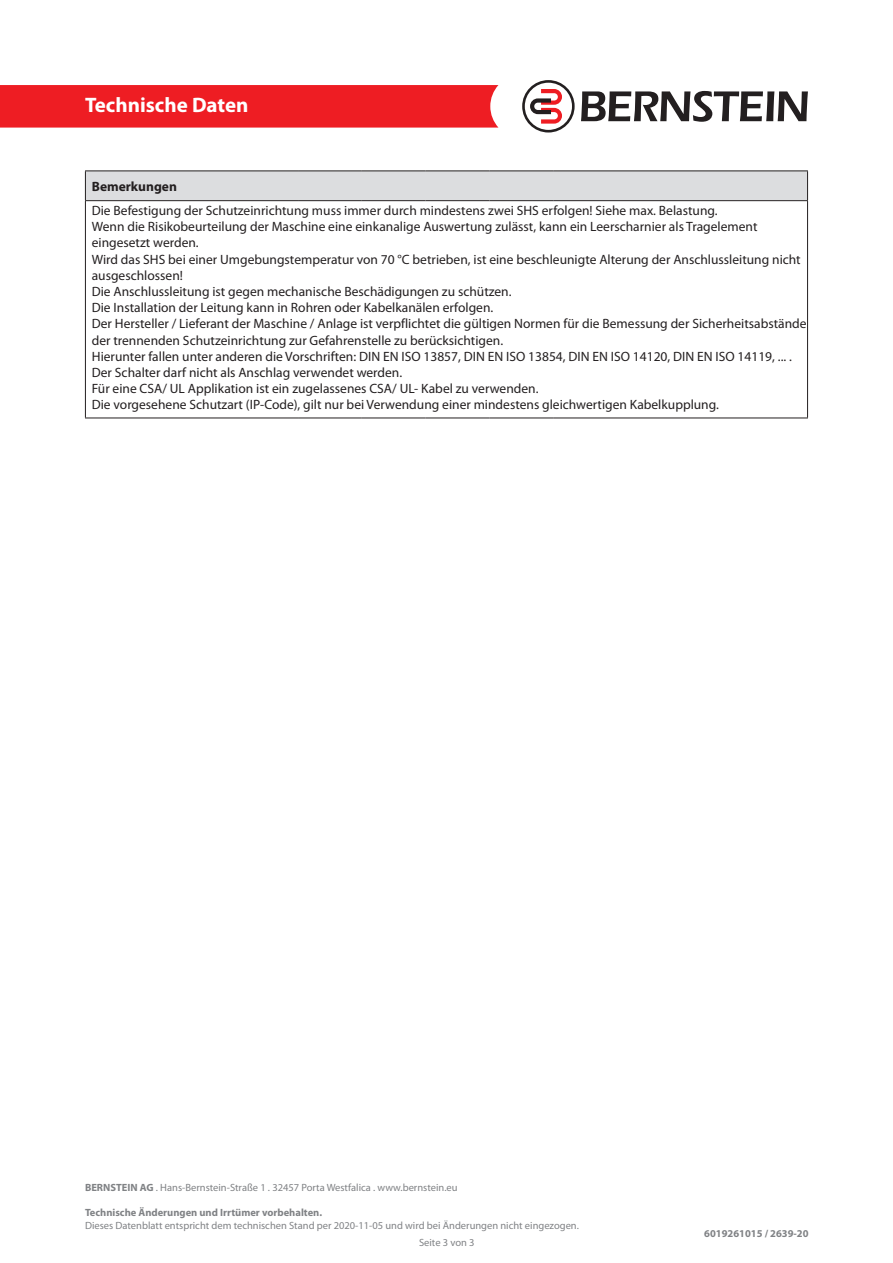
<style>
.page{position:relative;width:893px;height:1263px;background:#fff}
.page>*{position:absolute;margin:0;border:0;box-sizing:border-box;transform-origin:0 0}
.t1{font:700 21px "Myriad Pro";color:#fff}
.t2{font:13.5px/16.2px "Myriad Pro";color:#231f20}
.t3{font:700 13.5px "Myriad Pro";color:#231f20}
.t4{font:10.5px "Myriad Pro";color:#808285}
.t5{font:700 10.5px "Myriad Pro";color:#808285}
.s1{font-weight:700}
</style>
<div class="page">
<div style="left:0;top:85px;width:498px;height:43px;background:#ee1d23"></div>
<svg style="left:581px;top:91px;width:227px;height:31px"></svg>
<svg style="left:522px;top:80px;width:53px;height:53px"></svg>
<div style="left:85px;top:172px;width:723px;height:28px;background:#dcdddf"></div>
<hr style="left:85px;top:201px;width:1px;height:217px;background:#231f20">
<hr style="left:807px;top:201px;width:1px;height:217px;background:#231f20">
<hr style="left:85px;top:171px;width:213px;height:1px;background:#231f20">
<hr style="left:298px;top:171px;width:64px;height:1px;background:#231f20">
<hr style="left:362px;top:171px;width:64px;height:1px;background:#231f20">
<hr style="left:426px;top:171px;width:63px;height:1px;background:#231f20">
<hr style="left:489px;top:171px;width:64px;height:1px;background:#231f20">
<hr style="left:553px;top:171px;width:255px;height:1px;background:#231f20">
<hr style="left:85px;top:200px;width:213px;height:1px;background:#231f20">
<hr style="left:298px;top:200px;width:64px;height:1px;background:#231f20">
<hr style="left:362px;top:200px;width:64px;height:1px;background:#231f20">
<hr style="left:426px;top:200px;width:63px;height:1px;background:#231f20">
<hr style="left:489px;top:200px;width:64px;height:1px;background:#231f20">
<hr style="left:553px;top:200px;width:255px;height:1px;background:#231f20">
<hr style="left:85px;top:418px;width:213px;height:1px;background:#231f20">
<hr style="left:298px;top:418px;width:64px;height:1px;background:#231f20">
<hr style="left:362px;top:418px;width:64px;height:1px;background:#231f20">
<hr style="left:426px;top:418px;width:63px;height:1px;background:#231f20">
<hr style="left:489px;top:418px;width:64px;height:1px;background:#231f20">
<hr style="left:553px;top:418px;width:255px;height:1px;background:#231f20">
<h1 class="t1" style="left:85px;top:91px;width:165px">Technische Daten</h1>
<p class="t3" style="left:92px;top:177px;width:87px">Bemerkungen</p>
<p class="t2" style="left:92px;top:202px;width:627px">Die Befestigung der Schutzeinrichtung muss immer durch mindestens zwei SHS erfolgen! Siehe max. Belastung.</p>
<p class="t2" style="left:92px;top:218px;width:667px">Wenn die Risikobeurteilung der Maschine eine einkanalige Auswertung zulässt, kann ein Leerscharnier als Tragelement eingesetzt werden.</p>
<p class="t2" style="left:92px;top:251px;width:710px">Wird das SHS bei einer Umgebungstemperatur von 70 °C betrieben, ist eine beschleunigte Alterung der Anschlussleitung nicht ausgeschlossen!</p>
<p class="t2" style="left:92px;top:283px;width:421px">Die Anschlussleitung ist gegen mechanische Beschädigungen zu schützen.</p>
<p class="t2" style="left:92px;top:299px;width:403px">Die Installation der Leitung kann in Rohren oder Kabelkanälen erfolgen.</p>
<p class="t2" style="left:92px;top:316px;width:716px">Der Hersteller / Lieferant der Maschine / Anlage ist verpflichtet die gültigen Normen für die Bemessung der Sicherheitsabstände der trennenden Schutzeinrichtung zur Gefahrenstelle zu berücksichtigen.</p>
<p class="t2" style="left:92px;top:348px;width:702px">Hierunter fallen unter anderen die Vorschriften: DIN EN ISO 13857, DIN EN ISO 13854, DIN EN ISO 14120, DIN EN ISO 14119, ... .</p>
<p class="t2" style="left:92px;top:364px;width:448px">Der Schalter darf nicht als Anschlag verwendet werden.<br>Für eine CSA/ UL Applikation ist ein zugelassenes CSA/ UL- Kabel zu verwenden.</p>
<p class="t2" style="left:92px;top:397px;width:629px">Die vorgesehene Schutzart (IP-Code), gilt nur bei Verwendung einer mindestens gleichwertigen Kabelkupplung.</p>
<p class="t4" style="left:85px;top:1181px;width:374px"><span class="s1">BERNSTEIN AG</span> . Hans-Bernstein-Straße 1 . 32457 Porta Westfalica . www.bernstein.eu</p>
<p class="t5" style="left:85px;top:1206px;width:239px">Technische Änderungen und Irrtümer vorbehalten.</p>
<p class="t4" style="left:85px;top:1219px;width:495px">Dieses Datenblatt entspricht dem technischen Stand per 2020-11-05 und wird bei Änderungen nicht eingezogen.</p>
<p class="t4" style="left:419px;top:1236px;width:57px">Seite 3 von 3</p>
<p class="t5" style="left:704px;top:1227px;width:106px">6019261015 / 2639-20</p>
</div>
